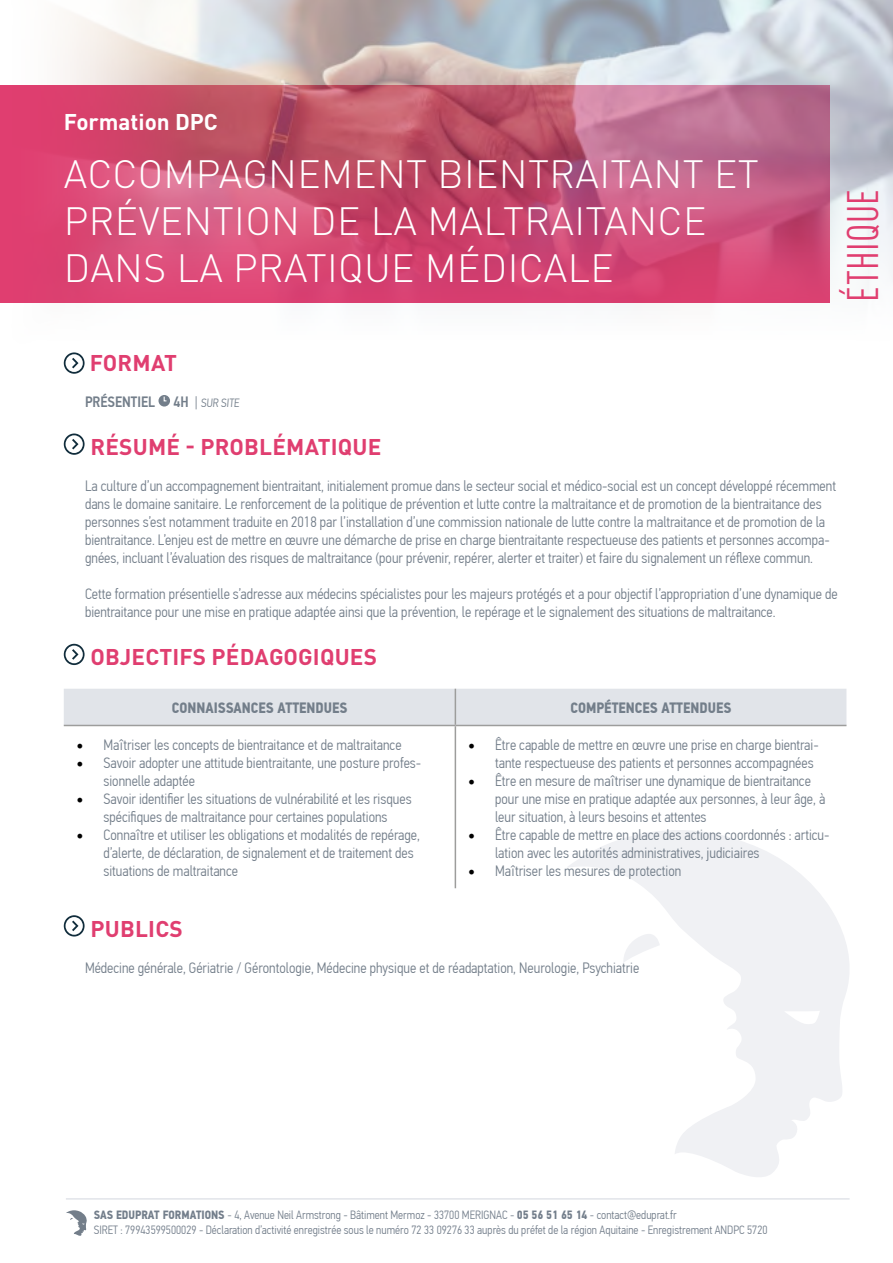
<style>
.page{position:relative;width:893px;height:1263px;background:#fff}
.page>*{position:absolute;margin:0;border:0;box-sizing:border-box;transform-origin:0 0}
.t1{font:condensed 43.5px "DINOT";letter-spacing:.01em;color:#e03e70}
.t2{font:300 39px/46.8px "DINOT";letter-spacing:.01em;color:#fff}
.t3{font:700 22.5px "DINOT";letter-spacing:.01em;color:#e03e70}
.t4{font:700 22.5px "DINOT";color:#fff}
.t5{font:300 15px/18px "PF Din Text Cond Pro";color:#737e8a}
.t6{font:700 15px "PF Din Text Cond Pro";color:#737e8a}
.t7{font:500 15px "PF Din Text Cond Pro";color:#737e8a}
.t8{font:300 12px/14.4px "PF Din Text Cond Pro";color:#737e8b}
.s1{font-weight:300}
.s2{font-weight:300;font-size:12px}
.s3{font-family:"Minion Pro";font-weight:400;font-size:18px;color:#000}
.s4{font-weight:700}
</style>
<div class="page">
<hr style="left:66px;top:1198px;width:784px;height:1px;background:#e1e4e9">
<svg style="left:66px;top:1210px;width:21px;height:26px"></svg>
<svg style="left:568px;top:830px;width:281px;height:347px"></svg>
<img style="left:0;top:0;width:893px;height:365px">
<svg style="left:64px;top:352px;width:21px;height:22px"></svg>
<div style="left:158px;top:395px;width:12px;height:11px;background:#737e8a;border-radius:50%"></div>
<svg style="left:163px;top:396px;width:5px;height:6px"></svg>
<svg style="left:64px;top:433px;width:21px;height:22px"></svg>
<svg style="left:64px;top:644px;width:21px;height:21px"></svg>
<svg style="left:64px;top:915px;width:21px;height:21px"></svg>
<div style="left:64px;top:689px;width:782px;height:36px;background:#e1e4e9"></div>
<hr style="left:455px;top:689px;width:1px;height:36px;background:#9d9d9c">
<hr style="left:64px;top:725px;width:391px;height:1px;background:#9d9d9c">
<hr style="left:455px;top:725px;width:391px;height:1px;background:#9d9d9c">
<hr style="left:455px;top:726px;width:1px;height:162px;background:#9d9d9c">
<h3 class="t4" style="left:64px;top:107px;width:156px">Formation DPC</h3>
<h2 class="t2" style="left:64px;top:151px;width:696px">ACCOMPAGNEMENT BIENTRAITANT ET<br>PRÉVENTION DE LA MALTRAITANCE<br>DANS LA PRATIQUE MÉDICALE</h2>
<h1 class="t1" style="left:838px;top:302px;width:114px;rotate:-90deg">ÉTHIQUE</h1>
<h3 class="t3" style="left:90px;top:348px;width:89px">FORMAT</h3>
<p class="t7" style="left:85px;top:392px;width:157px">PRÉSENTIEL 4H <span class="s1">|</span> <span class="s2">SUR SITE</span></p>
<h3 class="t3" style="left:91px;top:432px;width:292px">RÉSUMÉ - PROBLÉMATIQUE</h3>
<p class="t5" style="left:85px;top:477px;width:752px">La culture d’un accompagnement bientraitant, initialement promue dans le secteur social et médico-social est un concept développé récemment dans le domaine sanitaire. Le renforcement de la politique de prévention et lutte contre la maltraitance et de promotion de la bientraitance des personnes s’est notamment traduite en 2018 par l’installation d’une commission nationale de lutte contre la maltraitance et de promotion de la bientraitance. L’enjeu est de mettre en œuvre une démarche de prise en charge bientraitante respectueuse des patients et personnes accompa&shy;gnées, incluant l’évaluation des risques de maltraitance (pour prévenir, repérer, alerter et traiter) et faire du signalement un réflexe commun.</p>
<p class="t5" style="left:85px;top:585px;width:754px">Cette formation présentielle s’adresse aux médecins spécialistes pour les majeurs protégés et a pour objectif l’appropriation d’une dynamique de bientraitance pour une mise en pratique adaptée ainsi que la prévention, le repérage et le signalement des situations de maltraitance.</p>
<h3 class="t3" style="left:91px;top:642px;width:288px">OBJECTIFS PÉDAGOGIQUES</h3>
<p class="t6" style="left:172px;top:698px;width:177px">CONNAISSANCES ATTENDUES</p>
<p class="t6" style="left:571px;top:698px;width:162px">COMPÉTENCES ATTENDUES</p>
<p class="t5" style="left:77px;top:735px;width:327px"><span class="s3">•</span> Maîtriser les concepts de bientraitance et de maltraitance</p>
<p class="t5" style="left:104px;top:753px;width:319px;text-indent:-27px"><span class="s3">•</span> Savoir adopter une attitude bientraitante, une posture profes&shy;sionnelle adaptée</p>
<p class="t5" style="left:77px;top:789px;width:337px;text-align:center"><span class="s3">•</span> Savoir identifier les situations de vulnérabilité et les risques spécifiques de maltraitance pour certaines populations</p>
<p class="t5" style="left:104px;top:825px;width:318px;text-indent:-27px"><span class="s3">•</span> Connaître et utiliser les obligations et modalités de repérage, d’alerte, de déclaration, de signalement et de traitement des situations de maltraitance</p>
<p class="t5" style="left:495px;top:735px;width:325px;text-indent:-27px"><span class="s3">•</span> Être capable de mettre en œuvre une prise en charge bientrai&shy;tante respectueuse des patients et personnes accompagnées</p>
<p class="t5" style="left:495px;top:771px;width:328px;text-indent:-27px"><span class="s3">•</span> Être en mesure de maîtriser une dynamique de bientraitance pour une mise en pratique adaptée aux personnes, à leur âge, à leur situation, à leurs besoins et attentes</p>
<p class="t5" style="left:495px;top:825px;width:336px;text-indent:-27px"><span class="s3">•</span> Être capable de mettre en place des actions coordonnés : articu&shy;lation avec les autorités administratives, judiciaires</p>
<p class="t5" style="left:468px;top:861px;width:215px"><span class="s3">•</span> Maîtriser les mesures de protection</p>
<h3 class="t3" style="left:91px;top:914px;width:94px">PUBLICS</h3>
<p class="t5" style="left:85px;top:958px;width:556px">Médecine générale, Gériatrie / Gérontologie, Médecine physique et de réadaptation, Neurologie, Psychiatrie</p>
<p class="t8" style="left:94px;top:1208px;width:675px"><span class="s4">SAS EDUPRAT FORMATIONS</span> - 4, Avenue Neil Armstrong - Bâtiment Mermoz - 33700 MERIGNAC - <span class="s4">05 56 51 65 14</span> - contact@eduprat.fr<br>SIRET : 79943599500029 - Déclaration d’activité enregistrée sous le numéro 72 33 09276 33 auprès du préfet de la région Aquitaine - Enregistrement ANDPC 5720</p>
</div>
